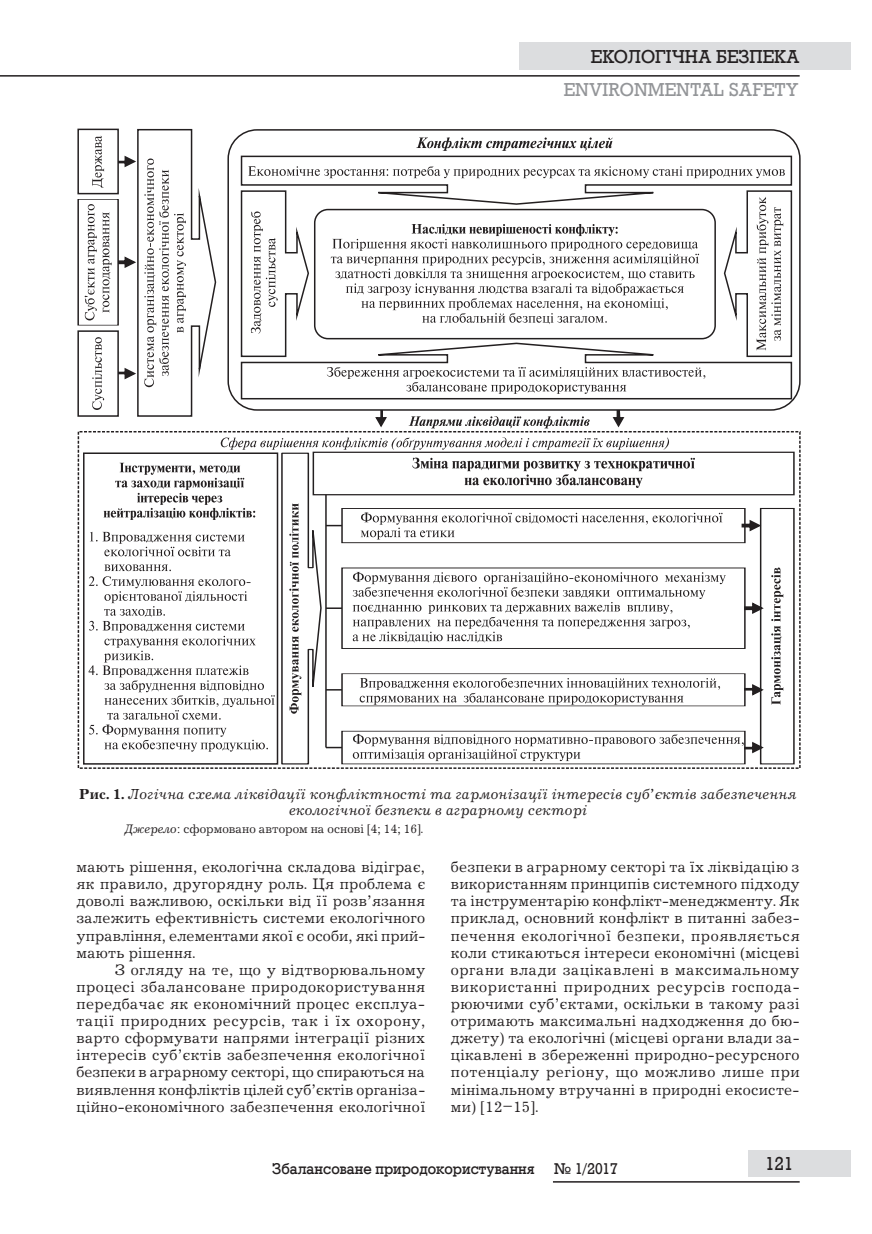
<style>
.page{position:relative;width:872px;height:1234px;background:#fff}
.page>*{position:absolute;margin:0;border:0;box-sizing:border-box;transform-origin:0 0}
.t1{font:18px "DIA Rodeo";color:#231f20}
.t2{font:18px "DIA Rodeo";color:#939598}
.t3{font:15.75px/17.1px "Journal C";letter-spacing:.015em;color:#231f20;text-align:justify}
.t4{font:italic 15px/15.9px "Journal C";letter-spacing:.015em;color:#231f20;text-align:center}
.t5{font:15px "DIA Rodeo";color:#231f20}
.t6{font:12.75px "Journal C";color:#231f20}
.s1{font-weight:700;font-style:normal}
.s2{font-style:italic}
</style>
<div class="page">
<div style="left:748px;top:1149px;width:102px;height:27px;background:#dcdddf"></div>
<hr style="left:553px;top:1180px;width:246px;height:2px;background:#231f20">
<hr style="left:0;top:75px;width:799px;height:2px;background:#231f20">
<div style="left:77px;top:129px;width:42px;height:65px;border:2px solid #231f20"></div>
<div style="left:78px;top:199px;width:41px;height:126px;border:1px solid #231f20"></div>
<div style="left:77px;top:330px;width:42px;height:86px;border:2px solid #231f20"></div>
<div style="left:760px;top:507px;width:34px;height:257px;border:1px solid #231f20"></div>
<svg style="left:771px;top:567px;width:12px;height:137px"></svg>
<svg style="left:85px;top:128px;width:132px;height:289px"></svg>
<svg style="left:240px;top:137px;width:553px;height:292px"></svg>
<svg style="left:89px;top:437px;width:676px;height:328px"></svg>
<div style="left:519px;top:43px;width:331px;height:27px;background:#dcdddf"></div>
<p class="t1" style="left:591px;top:46px;width:210px">ЕКОЛОГІЧНА БЕЗПЕКА</p>
<p class="t2" style="left:563px;top:79px;width:236px">ENVIRONMENTAL SAFETY</p>
<p class="t4" style="left:79px;top:786px;width:719px"><span class="s1">Рис. 1.</span> Логічна схема ліквідації конфліктності та гармонізації інтересів суб’єктів забезпечення екологічної безпеки в аграрному секторі</p>
<p class="t6" style="left:124px;top:822px;width:301px"><span class="s2">Джерело</span>: сформовано автором на основі [4; 14; 16].</p>
<p class="t3" style="left:77px;top:858px;width:350px">мають рішення, екологічна складова відіграє, як правило, другорядну роль. Ця проблема є доволі важливою, оскільки від її розв’язання залежить ефективність системи екологічного управління, елементами якої є особи, які прий&shy;мають рішення.</p>
<p class="t3" style="left:77px;top:961px;width:350px;text-indent:38px">З огляду на те, що у відтворювальному процесі збалансоване природокористування передбачає як економічний процес експлуа&shy;тації природних ресурсів, так і їх охорону, варто сформувати напрями інтеграції різних інтересів суб’єктів забезпечення екологічної безпеки в аграрному секторі, що спираються на виявлення конфліктів цілей суб’єктів організа&shy;ційно-економічного забезпечення екологічної</p>
<p class="t3" style="left:451px;top:858px;width:350px">безпеки в аграрному секторі та їх ліквідацію з використанням принципів системного підходу та інструментарію конфлікт-менеджменту. Як приклад, основний конфлікт в питанні забез&shy;печення екологічної безпеки, проявляється коли стикаються інтереси економічні (місцеві органи влади зацікавлені в максимальному використанні природних ресурсів господа&shy;рюючими суб’єктами, оскільки в такому разі отримають максимальні надходження до бю&shy;джету) та екологічні (місцеві органи влади за&shy;цікавлені в збереженні природно-ресурсного потенціалу регіону, що можливо лише при мінімальному втручанні в природні екосисте&shy;ми) [12–15].</p>
<p class="t5" style="left:272px;top:1160px;width:264px">Збалансоване природокористування</p>
<p class="t5" style="left:554px;top:1160px;width:65px">№ 1/2017</p>
<p class="t1" style="left:765px;top:1153px;width:29px">121</p>
</div>
